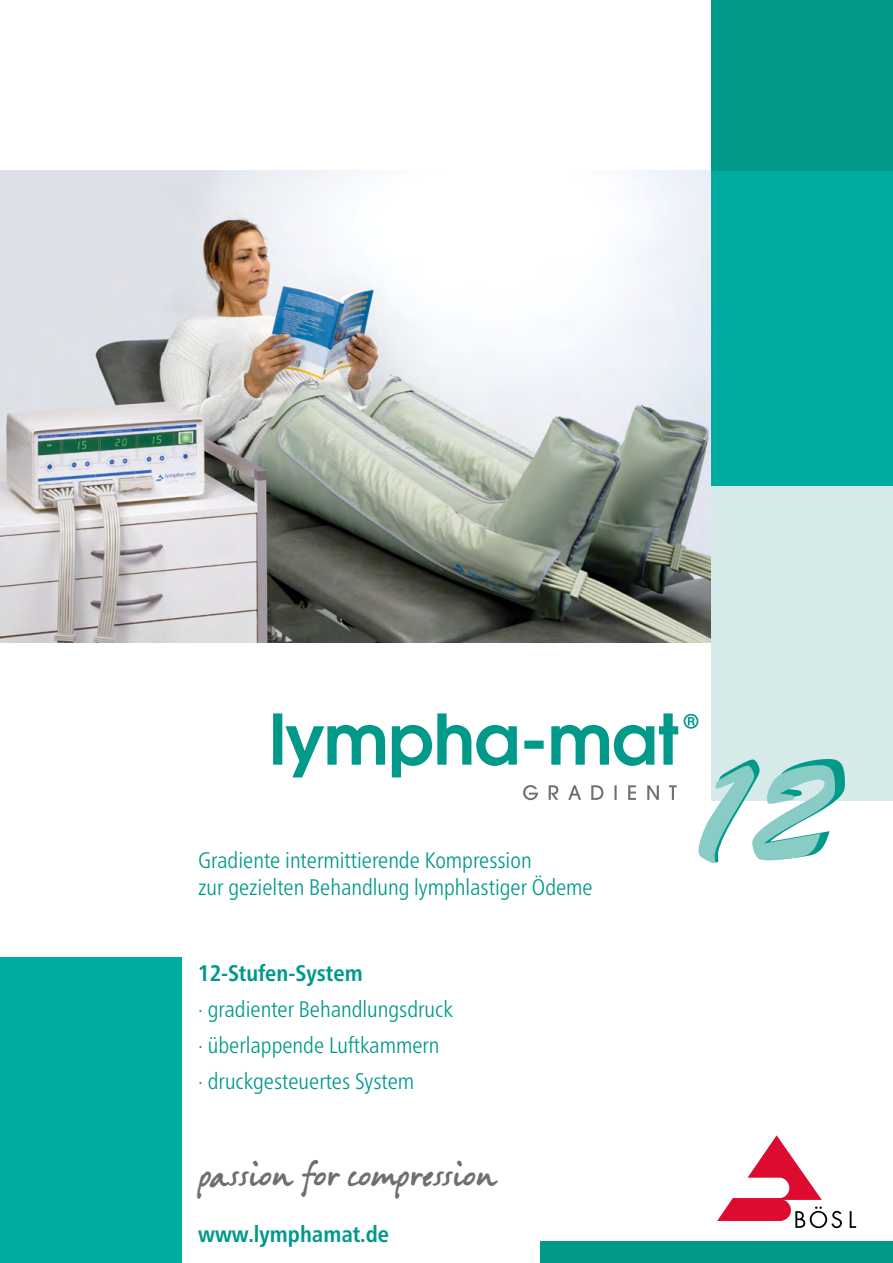
<style>
.page{position:relative;width:893px;height:1263px;background:#fff}
.page>*{position:absolute;margin:0;border:0;box-sizing:border-box;transform-origin:0 0}
.t1{font:27.75px "Berranger Hand ITC Std";color:#706f6f}
.t2{font:300 condensed 22.5px/36px "Frutiger Neue LT Pro";color:#00998a}
.t3{font:700 condensed 22.5px "Frutiger Neue LT Pro";color:#00998a}
.s1{font-style:italic;font-size:18px}
.s2{font-size:18px}
</style>
<div class="page">
<img style="left:0;top:171px;width:712px;height:472px">
<div style="left:712px;top:13px;width:181px;height:787px;background:#d6ebe9"></div>
<div style="left:712px;top:13px;width:181px;height:472px;background:#00aba1"></div>
<div style="left:712px;top:0;width:181px;height:170px;background:#00998a"></div>
<div style="left:540px;top:1242px;width:353px;height:21px;background:#00998a"></div>
<div style="left:0;top:958px;width:181px;height:305px;background:#00aba1"></div>
<svg style="left:850px;top:1211px;width:6px;height:17px"></svg>
<svg style="left:717px;top:1135px;width:125px;height:93px"></svg>
<svg style="left:684px;top:714px;width:14px;height:15px"></svg>
<svg style="left:523px;top:785px;width:154px;height:15px"></svg>
<svg style="left:273px;top:713px;width:405px;height:64px"></svg>
<svg style="left:698px;top:759px;width:147px;height:104px"></svg>
<p class="t2" style="left:198px;top:847px;width:396px;line-height:27px">Gradiente intermittierende Kompression<br>zur gezielten Behandlung lymphlastiger Ödeme</p>
<p class="t3" style="left:198px;top:960px;width:166px">12-Stufen-System</p>
<p class="t2" style="left:198px;top:991px;width:256px">· gradienter Behandlungsdruck · überlappende Luftkammern<br>· druckgesteuertes System</p>
<p class="t1" style="left:198px;top:1156px;width:299px">pa<span class="s1">ss</span>ion for compre<span class="s2">ss</span>ion</p>
<p class="t3" style="left:198px;top:1221px;width:192px">www.lymphamat.de</p>
</div>
